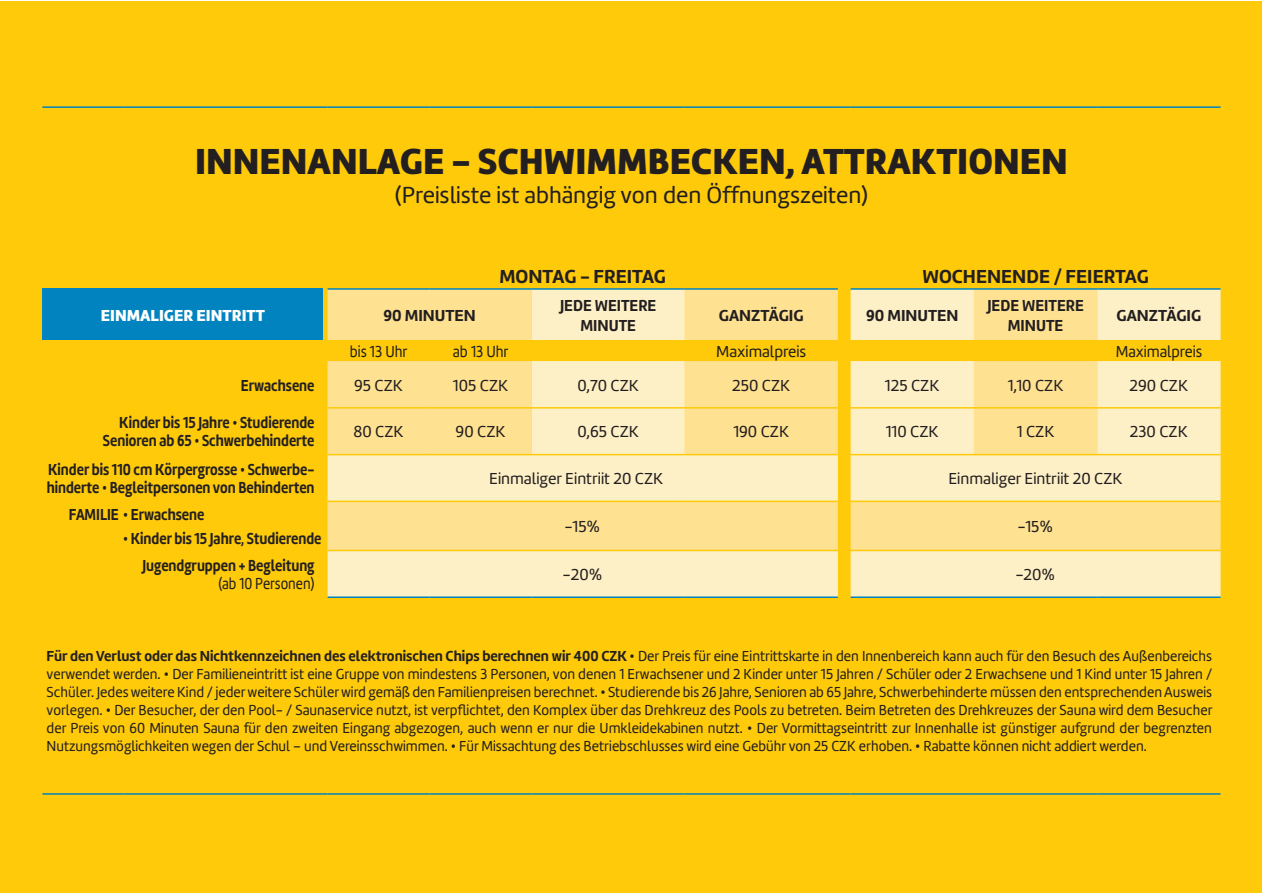
<style>
.page{position:relative;width:1263px;height:893px;background:#fff}
.page>*{position:absolute;margin:0;border:0;box-sizing:border-box;transform-origin:0 0}
.t1{font:900 37.5px "Marine";color:#231f20}
.t2{font:24px "Marine";color:#231f20}
.t3{font:700 19.5px "Marine";color:#231f20}
.t4{font:700 16.5px/18px "Marine";color:#231f20;scale:.85 1}
.t5{font:16.5px "Marine";color:#231f20}
.t6{font:700 16.5px "Marine";color:#231f20}
.t7{font:700 16.5px/19.8px "Marine";color:#231f20;text-align:center;scale:.94 1}
.t8{font:900 16.5px "Marine";color:#fff}
.t9{font:16.5px "Marine";color:#231f20;scale:.89 1}
.t10{font:16.5px "Marine";color:#231f20;scale:.85 1}
.t11{font:16.5px "Marine";color:#231f20;scale:.94 1}
.t12{font:15px/18px "Marine";color:#231f20;text-align:justify;scale:.95 1}
.s1{font-weight:700}
</style>
<div class="page">
<div style="left:1px;top:1px;width:1261px;height:891px;background:#feca0a"></div>
<div style="left:42px;top:289px;width:281px;height:51px;background:#0083bf"></div>
<svg style="left:328px;top:289px;width:892px;height:308px"></svg>
<hr style="left:328px;top:407px;width:102px;height:2px;background:#feca0a">
<hr style="left:430px;top:407px;width:102px;height:2px;background:#feca0a">
<hr style="left:532px;top:407px;width:153px;height:2px;background:#feca0a">
<hr style="left:685px;top:407px;width:153px;height:2px;background:#feca0a">
<svg style="left:838px;top:407px;width:13px;height:2px"></svg>
<hr style="left:851px;top:407px;width:123px;height:2px;background:#feca0a">
<hr style="left:974px;top:407px;width:123px;height:2px;background:#feca0a">
<hr style="left:1097px;top:407px;width:123px;height:2px;background:#feca0a">
<hr style="left:328px;top:454px;width:102px;height:1px;background:#feca0a">
<hr style="left:430px;top:454px;width:102px;height:1px;background:#feca0a">
<hr style="left:532px;top:454px;width:153px;height:1px;background:#feca0a">
<hr style="left:685px;top:454px;width:153px;height:1px;background:#feca0a">
<svg style="left:838px;top:454px;width:13px;height:1px"></svg>
<hr style="left:851px;top:454px;width:123px;height:1px;background:#feca0a">
<hr style="left:974px;top:454px;width:123px;height:1px;background:#feca0a">
<hr style="left:1097px;top:454px;width:123px;height:1px;background:#feca0a">
<hr style="left:328px;top:501px;width:102px;height:1px;background:#feca0a">
<hr style="left:430px;top:501px;width:102px;height:1px;background:#feca0a">
<hr style="left:532px;top:501px;width:153px;height:1px;background:#feca0a">
<hr style="left:685px;top:501px;width:153px;height:1px;background:#feca0a">
<svg style="left:838px;top:501px;width:13px;height:1px"></svg>
<hr style="left:851px;top:501px;width:123px;height:1px;background:#feca0a">
<hr style="left:974px;top:501px;width:123px;height:1px;background:#feca0a">
<hr style="left:1097px;top:501px;width:123px;height:1px;background:#feca0a">
<hr style="left:328px;top:550px;width:102px;height:1px;background:#feca0a">
<hr style="left:430px;top:550px;width:102px;height:1px;background:#feca0a">
<hr style="left:532px;top:550px;width:153px;height:1px;background:#feca0a">
<hr style="left:685px;top:550px;width:153px;height:1px;background:#feca0a">
<svg style="left:838px;top:550px;width:13px;height:1px"></svg>
<hr style="left:851px;top:550px;width:123px;height:1px;background:#feca0a">
<hr style="left:974px;top:550px;width:123px;height:1px;background:#feca0a">
<hr style="left:1097px;top:550px;width:123px;height:1px;background:#feca0a">
<hr style="left:851px;top:288px;width:123px;height:2px;background:#0083bf">
<hr style="left:974px;top:288px;width:123px;height:2px;background:#0083bf">
<hr style="left:1097px;top:288px;width:123px;height:2px;background:#0083bf">
<hr style="left:851px;top:596px;width:123px;height:2px;background:#0083bf">
<hr style="left:974px;top:596px;width:123px;height:2px;background:#0083bf">
<hr style="left:1097px;top:596px;width:123px;height:2px;background:#0083bf">
<hr style="left:42px;top:106px;width:81px;height:2px;background:#0083bf">
<hr style="left:123px;top:106px;width:200px;height:2px;background:#0083bf">
<hr style="left:328px;top:106px;width:102px;height:2px;background:#0083bf">
<hr style="left:430px;top:106px;width:102px;height:2px;background:#0083bf">
<hr style="left:532px;top:106px;width:153px;height:2px;background:#0083bf">
<hr style="left:685px;top:106px;width:153px;height:2px;background:#0083bf">
<svg style="left:838px;top:106px;width:13px;height:2px"></svg>
<hr style="left:851px;top:106px;width:123px;height:2px;background:#0083bf">
<hr style="left:974px;top:106px;width:123px;height:2px;background:#0083bf">
<hr style="left:1097px;top:106px;width:123px;height:2px;background:#0083bf">
<hr style="left:42px;top:793px;width:81px;height:2px;background:#0083bf">
<hr style="left:123px;top:793px;width:200px;height:2px;background:#0083bf">
<hr style="left:328px;top:793px;width:102px;height:2px;background:#0083bf">
<hr style="left:430px;top:793px;width:102px;height:2px;background:#0083bf">
<hr style="left:532px;top:793px;width:153px;height:2px;background:#0083bf">
<hr style="left:685px;top:793px;width:153px;height:2px;background:#0083bf">
<svg style="left:838px;top:793px;width:13px;height:2px"></svg>
<hr style="left:851px;top:793px;width:123px;height:2px;background:#0083bf">
<hr style="left:974px;top:793px;width:123px;height:2px;background:#0083bf">
<hr style="left:1097px;top:793px;width:123px;height:2px;background:#0083bf">
<hr style="left:328px;top:288px;width:102px;height:2px;background:#0083bf">
<hr style="left:430px;top:288px;width:102px;height:2px;background:#0083bf">
<hr style="left:532px;top:288px;width:153px;height:2px;background:#0083bf">
<hr style="left:685px;top:288px;width:153px;height:2px;background:#0083bf">
<hr style="left:328px;top:596px;width:102px;height:2px;background:#0083bf">
<hr style="left:430px;top:596px;width:102px;height:2px;background:#0083bf">
<hr style="left:532px;top:596px;width:153px;height:2px;background:#0083bf">
<hr style="left:685px;top:596px;width:153px;height:2px;background:#0083bf">
<div style="left:0;top:847px;width:9px;height:22px;background:#feca0a"></div>
<h1 class="t1" style="left:195px;top:137px;width:874px">INNENANLAGE - SCHWIMMBECKEN, ATTRAKTIONEN</h1>
<h2 class="t2" style="left:395px;top:179px;width:475px">(Preisliste ist abhängig von den Öffnungszeiten)</h2>
<h3 class="t3" style="left:499px;top:263px;width:168px">MONTAG - FREITAG</h3>
<h3 class="t3" style="left:922px;top:263px;width:228px">WOCHENENDE / FEIERTAG</h3>
<p class="t8" style="left:101px;top:304px;width:166px">EINMALIGER EINTRITT</p>
<p class="t6" style="left:383px;top:304px;width:94px">90 MINUTEN</p>
<p class="t7" style="left:560px;top:295px;width:104px">JEDE WEITERE<br>MINUTE</p>
<p class="t6" style="left:719px;top:304px;width:86px">GANZTÄGIG</p>
<p class="t6" style="left:866px;top:304px;width:94px">90 MINUTEN</p>
<p class="t7" style="left:987px;top:295px;width:104px">JEDE WEITERE<br>MINUTE</p>
<p class="t6" style="left:1116px;top:304px;width:86px">GANZTÄGIG</p>
<p class="t9" style="left:350px;top:341px;width:66px">bis 13 Uhr</p>
<p class="t9" style="left:453px;top:341px;width:64px">ab 13 Uhr</p>
<p class="t5" style="left:716px;top:341px;width:92px">Maximalpreis</p>
<p class="t11" style="left:1116px;top:341px;width:93px">Maximalpreis</p>
<p class="t4" style="left:241px;top:376px;width:88px">Erwachsene</p>
<p class="t5" style="left:354px;top:375px;width:50px">95 CZK</p>
<p class="t5" style="left:453px;top:375px;width:57px">105 CZK</p>
<p class="t5" style="left:577px;top:375px;width:63px">0,70 CZK</p>
<p class="t5" style="left:732px;top:375px;width:60px">250 CZK</p>
<p class="t5" style="left:885px;top:375px;width:56px">125 CZK</p>
<p class="t5" style="left:1008px;top:375px;width:57px">1,10 CZK</p>
<p class="t5" style="left:1129px;top:375px;width:60px">290 CZK</p>
<p class="t4" style="left:103px;top:414px;width:250px;text-align:right">Kinder bis 15 Jahre • Studierende<br>Senioren ab 65 • Schwerbehinderte</p>
<p class="t5" style="left:353px;top:422px;width:52px">80 CZK</p>
<p class="t5" style="left:456px;top:422px;width:52px">90 CZK</p>
<p class="t5" style="left:577px;top:422px;width:63px">0,65 CZK</p>
<p class="t5" style="left:733px;top:422px;width:57px">190 CZK</p>
<p class="t5" style="left:886px;top:422px;width:54px">110 CZK</p>
<p class="t5" style="left:1017px;top:422px;width:39px">1 CZK</p>
<p class="t5" style="left:1130px;top:422px;width:59px">230 CZK</p>
<p class="t4" style="left:47px;top:460px;width:317px">Kinder bis 110 cm Körpergrosse • Schwerbe&shy;hinderte • Begleitpersonen von Behinderten</p>
<p class="t5" style="left:489px;top:468px;width:176px">Einmaliger Eintriit 20 CZK</p>
<p class="t5" style="left:948px;top:468px;width:176px">Einmaliger Eintriit 20 CZK</p>
<p class="t4" style="left:69px;top:505px;width:161px">FAMILIE • Erwachsene</p>
<p class="t5" style="left:565px;top:516px;width:38px">-15%</p>
<p class="t5" style="left:1017px;top:516px;width:38px">-15%</p>
<p class="t4" style="left:142px;top:525px;width:212px;line-height:26.7px;text-indent:-19px">• Kinder bis 15 Jahre, Studierende<br>Jugendgruppen + Begleitung</p>
<p class="t10" style="left:218px;top:573px;width:115px">(ab 10 Personen)</p>
<p class="t5" style="left:562px;top:564px;width:42px">-20%</p>
<p class="t5" style="left:1015px;top:564px;width:42px">-20%</p>
<p class="t12" style="left:47px;top:647px;width:1229px"><span class="s1">Für den Verlust oder das Nichtkennzeichnen des elektronischen Chips berechnen wir 400 CZK</span> • Der Preis für eine Eintrittskarte in den Innenbereich kann auch für den Besuch des Außenbereichs verwendet werden. • Der Familieneintritt ist eine Gruppe von mindestens 3 Personen, von denen 1 Erwachsener und 2 Kinder unter 15 Jahren / Schüler oder 2 Erwachsene und 1 Kind unter 15 Jahren / Schüler. Jedes weitere Kind / jeder weitere Schüler wird gemäß den Familienpreisen berechnet. • Studierende bis 26 Jahre, Senioren ab 65 Jahre, Schwerbehinderte müssen den entsprechenden Ausweis vorlegen. • Der Besucher, der den Pool- / Saunaservice nutzt, ist verpflichtet, den Komplex über das Drehkreuz des Pools zu betreten. Beim Betreten des Drehkreuzes der Sauna wird dem Besucher der Preis von 60 Minuten Sauna für den zweiten Eingang abgezogen, auch wenn er nur die Umkleidekabinen nutzt. • Der Vormittagseintritt zur Innenhalle ist günstiger aufgrund der begrenzten Nutzungsmöglichkeiten wegen der Schul – und Vereinsschwimmen. • Für Missachtung des Betriebschlusses wird eine Gebühr von 25 CZK erhoben. • Rabatte können nicht addiert werden.</p>
</div>
